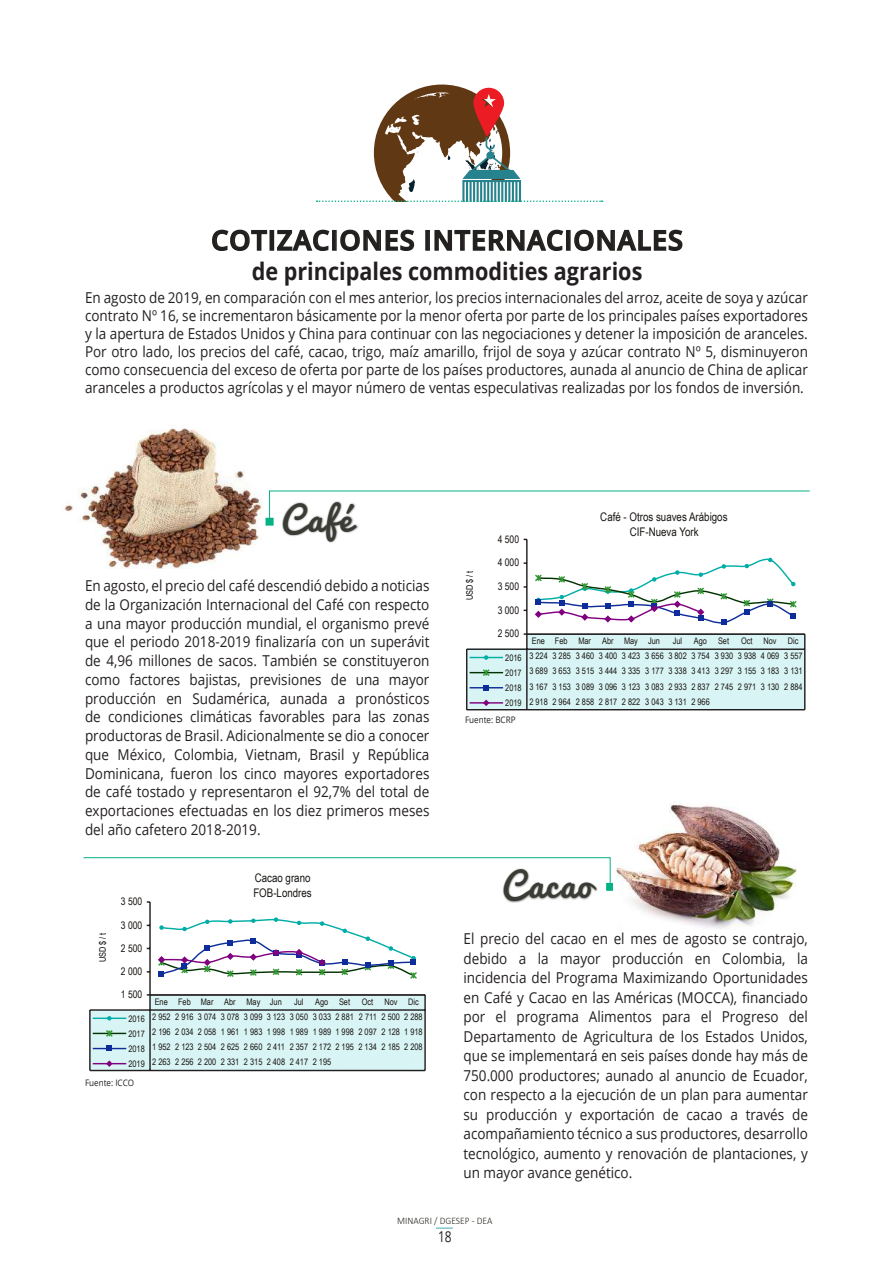
<style>
.page{position:relative;width:893px;height:1263px;background:#fff}
.page>*{position:absolute;margin:0;border:0;box-sizing:border-box;transform-origin:0 0}
.t1{font:33px "Pacifico";letter-spacing:.05em;color:#3b3b35;scale:1.05 1}
.t2{font:600 27px "Open Sans";letter-spacing:.035em;color:#231f20}
.t3{font:700 24px "Open Sans";color:#231f20;scale:.9 1}
.t4{font:15px/18.8px "Open Sans";color:#231f20;text-align:justify;scale:.9 1}
.t5{font:15px "Open Sans";color:#231f20;scale:.8 1}
.t6{font:11.85px/15.1px "Arial Narrow";color:#181512;text-align:center}
.t7{font:10.5px "Arial Narrow";color:#181512}
.t8{font:300 10.05px "Calibri";color:#25251e;scale:.95 1}
.t9{font:9px/15.1px "Arial Narrow";color:#181512;text-align:justify}
.t10{font:9px "Open Sans";color:#231f20;scale:.9 1}
.t11{font:9px "Arial Narrow";color:#000}
</style>
<div class="page">
<svg style="left:436px;top:1228px;width:17px;height:1px"></svg>
<img style="left:64px;top:428px;width:200px;height:140px">
<hr style="left:526px;top:539px;width:2px;height:95px;background:#231f20">
<svg style="left:534px;top:557px;width:263px;height:68px"></svg>
<hr style="left:466px;top:649px;width:1px;height:61px;background:#231f20">
<svg style="left:467px;top:633px;width:338px;height:77px;background:#cee6e7"></svg>
<svg style="left:269px;top:490px;width:541px;height:28px"></svg>
<svg style="left:266px;top:518px;width:8px;height:8px"></svg>
<svg style="left:83px;top:857px;width:528px;height:26px"></svg>
<svg style="left:606px;top:883px;width:7px;height:8px"></svg>
<hr style="left:149px;top:902px;width:2px;height:93px;background:#231f20">
<svg style="left:158px;top:917px;width:259px;height:62px"></svg>
<hr style="left:424px;top:995px;width:2px;height:75px;background:#231f20">
<svg style="left:89px;top:994px;width:336px;height:77px;background:#cae2e2"></svg>
<div style="left:282px;top:500px;width:77px;height:43px;background:#231f20;opacity:.6"></div>
<div style="left:503px;top:867px;width:96px;height:36px;background:#231f20;opacity:.6"></div>
<svg style="left:212px;top:229px;width:56px;height:22px"></svg>
<div style="left:270px;top:230px;width:4px;height:21px;border:2px solid #25251e"></div>
<svg style="left:277px;top:85px;width:406px;height:166px"></svg>
<img style="left:616px;top:802px;width:180px;height:127px">
<h2 class="t2" style="left:211px;top:222px;width:473px">COTIZACIONES INTERNACIONALES</h2>
<h3 class="t3" style="left:252px;top:254px;width:436px">de principales commodities agrarios</h3>
<p class="t4" style="left:85px;top:288px;width:805px;line-height:18px">En agosto de 2019, en comparación con el mes anterior, los precios internacionales del arroz, aceite de soya y azúcar contrato Nº 16, se incrementaron básicamente por la menor oferta por parte de los principales países exportadores y la apertura de Estados Unidos y China para continuar con las negociaciones y detener la imposición de aranceles.<br>Por otro lado, los precios del café, cacao, trigo, maíz amarillo, frijol de soya y azúcar contrato Nº 5, disminuyeron como consecuencia del exceso de oferta por parte de los países productores, aunada al anuncio de China de aplicar aranceles a productos agrícolas y el mayor número de ventas especulativas realizadas por los fondos de inversión.</p>
<h1 class="t1" style="left:281px;top:501px;width:69px">Café</h1>
<p class="t4" style="left:85px;top:576px;width:384px">En agosto, el precio del café descendió debido a noticias de la Organización Internacional del Café con respecto a una mayor producción mundial, el organismo prevé que el periodo 2018-2019 finalizaría con un superávit de 4,96 millones de sacos. También se constituyeron como factores bajistas, previsiones de una mayor producción en Sudamérica, aunada a pronósticos de condiciones climáticas favorables para las zonas productoras de Brasil. Adicionalmente se dio a conocer que México, Colombia, Vietnam, Brasil y República Dominicana, fueron los cinco mayores exportadores de café tostado y representaron el 92,7% del total de exportaciones efectuadas en los diez primeros meses del año cafetero 2018-2019.</p>
<p class="t11" style="left:97px;top:962px;width:31px;rotate:-90deg">USD $ / t</p>
<p class="t7" style="left:121px;top:895px;width:23px">3 500</p>
<p class="t7" style="left:121px;top:919px;width:23px">3 000</p>
<p class="t7" style="left:121px;top:942px;width:23px">2 500</p>
<p class="t7" style="left:121px;top:965px;width:23px">2 000</p>
<p class="t7" style="left:121px;top:988px;width:23px">1 500</p>
<p class="t6" style="left:253px;top:870px;width:60px;text-align:left">Cacao grano<br>FOB-Londres</p>
<p class="t9" style="left:155px;top:994px;width:129px">Ene Feb Mar Abr May Jun</p>
<p class="t9" style="left:294px;top:994px;width:11px">Jul</p>
<p class="t9" style="left:315px;top:994px;width:36px">Ago Set</p>
<p class="t9" style="left:362px;top:994px;width:59px">Oct Nov Dic</p>
<p class="t9" style="left:128px;top:1009px;width:296px">2016 2 952 2 916 3 074 3 078 3 099 3 123 3 050 3 033 2 881 2 711 2 500 2 288<br>2017 2 196 2 034 2 058 1 961 1 983 1 998 1 989 1 989 1 998 2 097 2 128 1 918<br>2018 1 952 2 123 2 504 2 625 2 660 2 411 2 357 2 172 2 195 2 134 2 185 2 208<br>2019 2 263 2 256 2 200 2 331 2 315 2 408 2 417 2 195</p>
<p class="t10" style="left:85px;top:1077px;width:56px">Fuente: ICCO</p>
<p class="t11" style="left:465px;top:600px;width:31px;rotate:-90deg">USD $ / t</p>
<p class="t7" style="left:498px;top:533px;width:23px">4 500</p>
<p class="t7" style="left:498px;top:557px;width:23px">4 000</p>
<p class="t7" style="left:498px;top:580px;width:23px">3 500</p>
<p class="t7" style="left:498px;top:604px;width:23px">3 000</p>
<p class="t7" style="left:498px;top:628px;width:23px">2 500</p>
<p class="t6" style="left:600px;top:509px;width:129px">Café - Otros suaves Arábigos<br>CIF-Nueva York</p>
<p class="t9" style="left:532px;top:633px;width:130px">Ene Feb Mar Abr May Jun</p>
<p class="t9" style="left:673px;top:633px;width:11px">Jul</p>
<p class="t9" style="left:694px;top:633px;width:37px">Ago Set</p>
<p class="t9" style="left:741px;top:633px;width:37px">Oct Nov</p>
<p class="t9" style="left:788px;top:633px;width:12px">Dic</p>
<p class="t9" style="left:505px;top:648px;width:299px">2016 3 224 3 285 3 460 3 400 3 423 3 656 3 802 3 754 3 930 3 938 4 069 3 557<br>2017 3 689 3 653 3 515 3 444 3 335 3 177 3 338 3 413 3 297 3 155 3 183 3 131<br>2018 3 167 3 153 3 089 3 096 3 123 3 083 2 933 2 837 2 745 2 971 3 130 2 884<br>2019 2 918 2 964 2 858 2 817 2 822 3 043 3 131 2 966</p>
<p class="t10" style="left:465px;top:713px;width:58px">Fuente: BCRP</p>
<h1 class="t1" style="left:502px;top:867px;width:87px">Cacao</h1>
<p class="t4" style="left:463px;top:929px;width:384px;line-height:19.5px">El precio del cacao en el mes de agosto se contrajo, debido a la mayor producción en Colombia, la incidencia del Programa Maximizando Oportunidades en Café y Cacao en las Américas (MOCCA), financiado por el programa Alimentos para el Progreso del Departamento de Agricultura de los Estados Unidos, que se implementará en seis países donde hay más de 750.000 productores; aunado al anuncio de Ecuador, con respecto a la ejecución de un plan para aumentar su producción y exportación de cacao a través de acompañamiento técnico a sus productores, desarrollo tecnológico, aumento y renovación de plantaciones, y un mayor avance genético.</p>
<p class="t8" style="left:397px;top:1214px;width:102px">MINAGRI / DGESEP - DEA</p>
<p class="t5" style="left:438px;top:1226px;width:19px">18</p>
</div>
